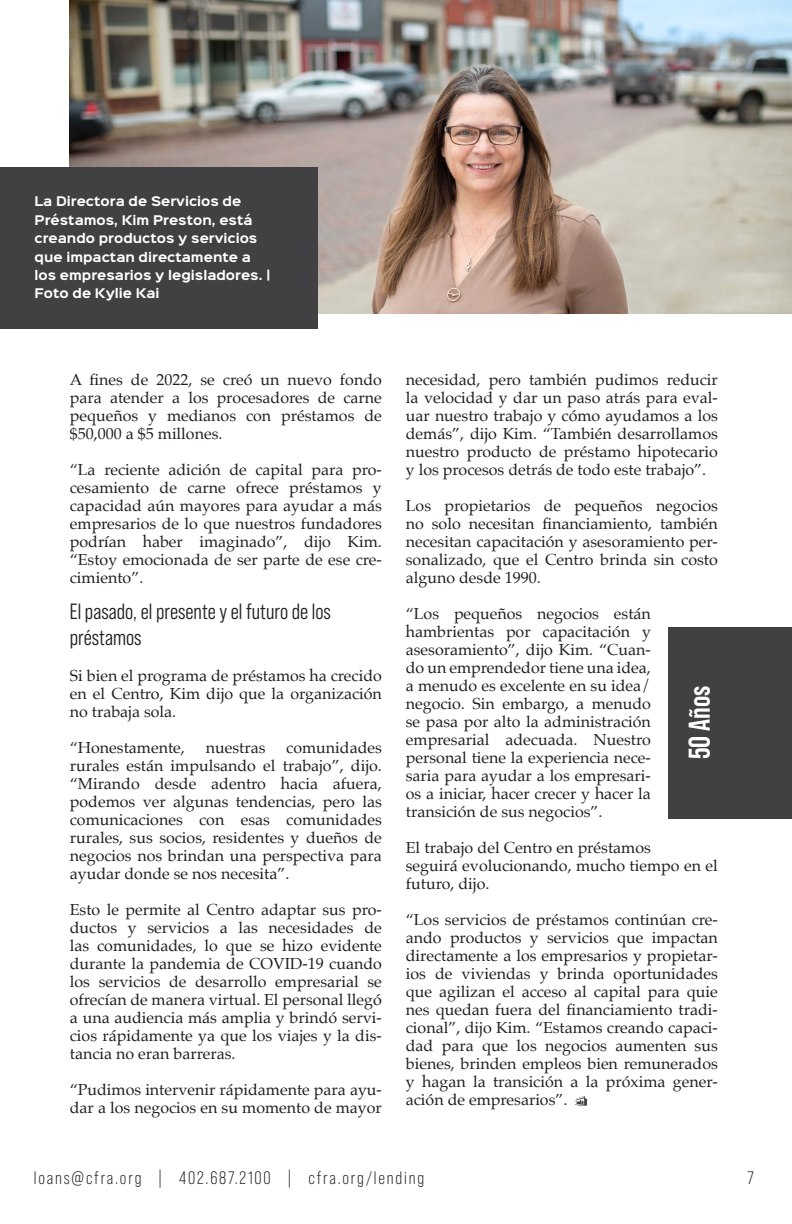
<style>
.page{position:relative;width:792px;height:1224px;background:#fff}
.page>*{position:absolute;margin:0;border:0;box-sizing:border-box;transform-origin:0 0}
.t1{font:700 30px "Bebas Neue Pro";color:#fff}
.t2{font:22px/26px "Bebas Neue Pro Middle";color:#231f20}
.Section_Heading{font:18px "Bebas Neue Pro";letter-spacing:.1em;color:#231f20}
.t3{font:16px/18px "Palatino";color:#231f20;text-align:justify}
.t4{font:700 12px/18.4px "Sinkin Sans 700";color:#fff}
</style>
<div class="page">
<img style="left:70px;top:0;width:722px;height:313px">
<div style="left:0;top:167px;width:318px;height:161px;background:#414042"></div>
<div style="left:669px;top:627px;width:123px;height:191px;background:#414042"></div>
<svg style="left:575px;top:1096px;width:12px;height:10px"></svg>
<p class="t4" style="left:35px;top:193px;width:238px">La Directora de Servicios de<br>Préstamos, Kim Preston, está creando productos y servicios que impactan directamente a los empresarios y legisladores. |<br>Foto de Kylie Kai</p>
<p class="t3" style="left:70px;top:371px;width:314px">A fines de 2022, se creó un nuevo fondo para atender a los procesadores de carne pequeños y medianos con préstamos de $50,000 a $5 millones.</p>
<p class="t3" style="left:70px;top:461px;width:314px">“La reciente adición de capital para pro&shy;cesamiento de carne ofrece préstamos y capacidad aún mayores para ayudar a más empresarios de lo que nuestros fundadores podrían haber imaginado”, dijo Kim. “Estoy emocionada de ser parte de ese cre&shy;cimiento”.</p>
<p class="t2" style="left:70px;top:599px;width:263px">El pasado, el presente y el futuro de los préstamos</p>
<p class="t3" style="left:70px;top:667px;width:313px">Si bien el programa de préstamos ha crecido en el Centro, Kim dijo que la organización no trabaja sola.</p>
<p class="t3" style="left:70px;top:739px;width:117px">“Honestamente,</p>
<p class="t3" style="left:206px;top:739px;width:61px">nuestras</p>
<p class="t3" style="left:70px;top:739px;width:314px;text-indent:216px">comunidades rurales están impulsando el trabajo”, dijo. “Mirando desde adentro hacia afuera, podemos ver algunas tendencias, pero las comunicaciones con esas comunidades rurales, sus socios, residentes y dueños de negocios nos brindan una perspectiva para ayudar donde se nos necesita”.</p>
<p class="t3" style="left:70px;top:901px;width:314px">Esto le permite al Centro adaptar sus pro&shy;ductos y servicios a las necesidades de las comunidades, lo que se hizo evidente durante la pandemia de COVID-19 cuando los servicios de desarrollo empresarial se ofrecían de manera virtual. El personal llegó a una audiencia más amplia y brindó servi&shy;cios rápidamente ya que los viajes y la dis&shy;tancia no eran barreras.</p>
<p class="t3" style="left:70px;top:1081px;width:314px">“Pudimos intervenir rápidamente para ayu&shy;dar a los negocios en su momento de mayor</p>
<p class="t3" style="left:406px;top:371px;width:314px">necesidad, pero también pudimos reducir la velocidad y dar un paso atrás para eval&shy;uar nuestro trabajo y cómo ayudamos a los demás”, dijo Kim. “También desarrollamos nuestro producto de préstamo hipotecario y los procesos detrás de todo este trabajo”.</p>
<p class="t3" style="left:406px;top:497px;width:314px">Los propietarios de pequeños negocios no solo necesitan financiamiento, también necesitan capacitación y asesoramiento per&shy;sonalizado, que el Centro brinda sin costo alguno desde 1990.</p>
<p class="t3" style="left:406px;top:605px;width:247px">“Los pequeños negocios están hambrientas por capacitación y asesoramiento”, dijo Kim. “Cuan&shy;do un emprendedor tiene una idea, a menudo es excelente en su idea/ negocio. Sin embargo, a menudo se pasa por alto la administración empresarial adecuada. Nuestro personal tiene la experiencia nece&shy;saria para ayudar a los empresari&shy;os a iniciar, hacer crecer y hacer la transición de sus negocios”.</p>
<p class="t3" style="left:406px;top:839px;width:313px;text-align:left">El trabajo del Centro en préstamos<br>seguirá evolucionando, mucho tiempo en el futuro, dijo.</p>
<p class="t3" style="left:406px;top:911px;width:314px">“Los servicios de préstamos continúan cre&shy;ando productos y servicios que impactan directamente a los empresarios y propietar&shy;ios de viviendas y brinda oportunidades que agilizan el acceso al capital para quie nes quedan fuera del financiamiento tradi&shy;cional”, dijo Kim. “Estamos creando capaci&shy;dad para que los negocios aumenten sus bienes, brinden empleos bien remunerados y hagan la transición a la próxima gener&shy;ación de empresarios”.</p>
<p class="t1" style="left:682px;top:759px;width:75px;rotate:-90deg">50 Años</p>
<p class="Section_Heading" style="left:34px;top:1167px;width:392px">loans@cfra.org | 402.687.2100 | cfra.org/lending</p>
<p class="Section_Heading" style="left:747px;top:1167px;width:8px">7</p>
</div>
